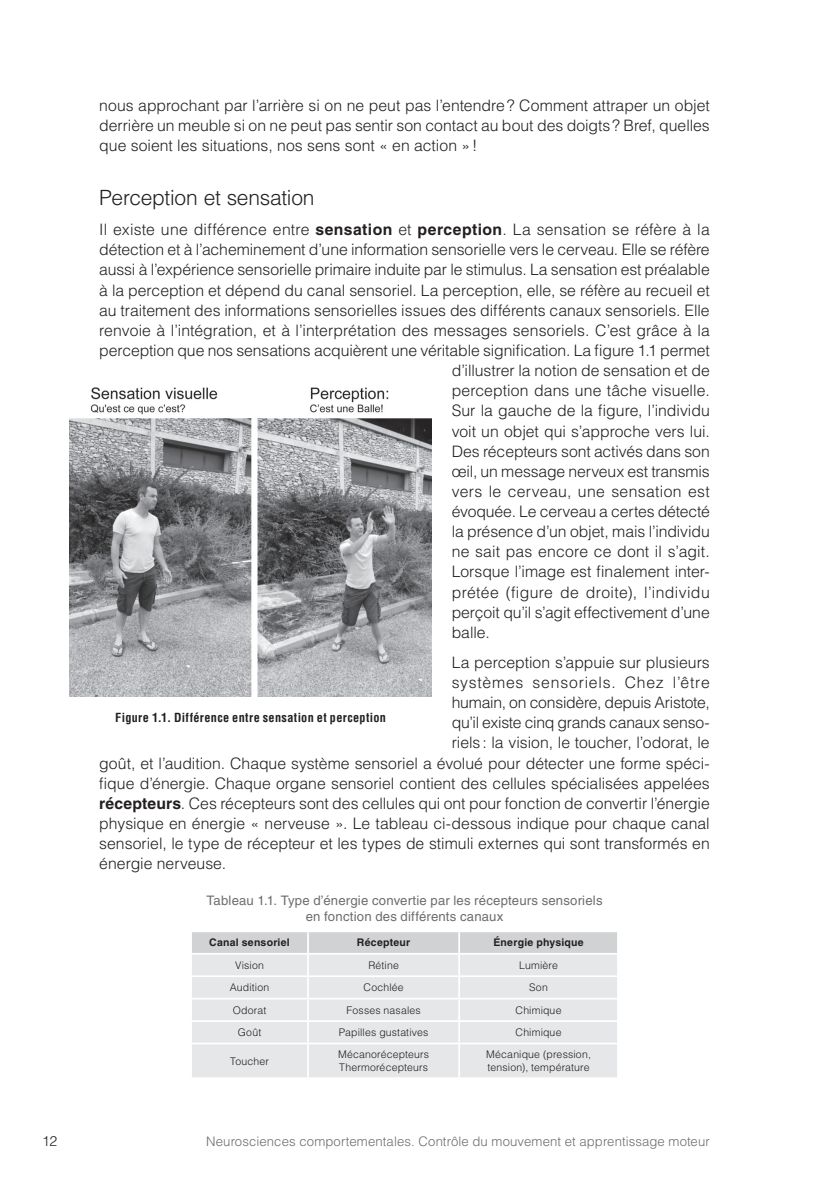
<style>
.page{position:relative;width:819px;height:1191px;background:#fff}
.page>*{position:absolute;margin:0;border:0;box-sizing:border-box;transform-origin:0 0}
.t1{font:300 21px "Helvetica LT Std";letter-spacing:-.01em;color:#231f20}
.t2{font:300 15.75px/20.1px "Helvetica LT Std";color:#231f20;text-align:justify}
.t3{font:300 15.75px "Helvetica LT Std";letter-spacing:.025em;color:#231f20}
.t4{font:300 15.75px "Helvetica LT Std";letter-spacing:.05em;color:#231f20}
.t5{font:300 14px "Helvetica LT Std";color:#231f20}
.t6{font:13.12px/15.8px "Helvetica LT Std";letter-spacing:.015em;color:#6c6d70;text-align:center}
.t7{font:300 13.12px "Helvetica LT Std";letter-spacing:.01em;color:#6c6d70}
.t8{font:700 condensed 12.25px "Helvetica LT Std";letter-spacing:.025em;color:#231f20}
.t9{font:300 10.5px/12.2px "Helvetica LT Std";letter-spacing:.015em;color:#231f20}
.t10{font:700 10.5px "Helvetica LT Std";letter-spacing:.025em;color:#231f20}
.s1{font-weight:700}
</style>
<div class="page">
<div style="left:192px;top:1044px;width:425px;height:33px;background:#e6e7e9"></div>
<hr style="left:307px;top:1044px;width:2px;height:33px;background:#fff">
<hr style="left:458px;top:1044px;width:2px;height:33px;background:#fff">
<svg style="left:192px;top:932px;width:426px;height:110px;background:#e3e4e6"></svg>
<hr style="left:190px;top:953px;width:118px;height:1px;background:#fff">
<hr style="left:308px;top:953px;width:151px;height:1px;background:#fff">
<hr style="left:459px;top:953px;width:159px;height:1px;background:#fff">
<img style="left:69px;top:387px;width:363px;height:310px">
<p class="t2" style="left:99px;top:95px;width:612px">nous approchant par l’arrière si on ne peut pas l’entendre? Comment attraper un objet derrière un meuble si on ne peut pas sentir son contact au bout des doigts? Bref, quelles que soient les situations, nos sens sont « en action »!</p>
<h1 class="t1" style="left:99px;top:184px;width:217px">Perception et sensation</h1>
<p class="t2" style="left:99px;top:219px;width:612px">Il existe une différence entre <span class="s1">sensation</span> et <span class="s1">perception</span>. La sensation se réfère à la</p>
<p class="t2" style="left:99px;top:239px;width:612px">détection et à l’acheminement d’une information sensorielle vers le cerveau. Elle se réfère</p>
<p class="t2" style="left:99px;top:260px;width:612px">aussi à l’expérience sensorielle primaire induite par le stimulus. La sensation est préalable</p>
<p class="t2" style="left:99px;top:280px;width:612px">à la perception et dépend du canal sensoriel. La perception, elle, se réfère au recueil et</p>
<p class="t2" style="left:99px;top:300px;width:612px">au traitement des informations sensorielles issues des différents canaux sensoriels. Elle</p>
<p class="t2" style="left:99px;top:320px;width:612px">renvoie à l’intégration, et à l’interprétation des messages sensoriels. C’est grâce à la</p>
<p class="t2" style="left:99px;top:340px;width:612px">perception que nos sensations acquièrent une véritable signification. La figure 1.1 permet</p>
<p class="t2" style="left:451px;top:360px;width:259px">d’illustrer la notion de sensation et de</p>
<p class="t2" style="left:451px;top:380px;width:259px">perception dans une tâche visuelle.</p>
<p class="t2" style="left:451px;top:400px;width:259px">Sur la gauche de la figure, l’individu</p>
<p class="t2" style="left:451px;top:421px;width:259px">voit un objet qui s’approche vers lui.</p>
<p class="t2" style="left:451px;top:441px;width:259px">Des récepteurs sont activés dans son</p>
<p class="t2" style="left:451px;top:461px;width:259px">œil, un message nerveux est transmis</p>
<p class="t3" style="left:451px;top:481px;width:259px">vers le cerveau, une sensation est</p>
<p class="t2" style="left:451px;top:501px;width:259px">évoquée. Le cerveau a certes détecté</p>
<p class="t2" style="left:451px;top:521px;width:259px">la présence d’un objet, mais l’individu</p>
<p class="t2" style="left:451px;top:541px;width:259px">ne sait pas encore ce dont il s’agit.</p>
<p class="t2" style="left:451px;top:561px;width:259px">Lorsque l’image est finalement inter-</p>
<p class="t3" style="left:451px;top:582px;width:259px">prétée (figure de droite), l’individu</p>
<p class="t2" style="left:451px;top:602px;width:259px">perçoit qu’il s’agit effectivement d’une</p>
<p class="t2" style="left:451px;top:622px;width:40px">balle.</p>
<p class="t2" style="left:451px;top:652px;width:259px">La perception s’appuie sur plusieurs</p>
<p class="t4" style="left:451px;top:672px;width:259px">systèmes sensoriels. Chez l’être</p>
<p class="t2" style="left:451px;top:692px;width:259px">humain, on considère, depuis Aristote,</p>
<p class="t2" style="left:451px;top:712px;width:259px">qu’il existe cinq grands canaux senso-</p>
<p class="t2" style="left:451px;top:732px;width:259px">riels : la vision, le toucher, l’odorat, le</p>
<p class="t2" style="left:99px;top:753px;width:612px">goût, et l’audition. Chaque système sensoriel a évolué pour détecter une forme spéci-</p>
<p class="t2" style="left:99px;top:773px;width:612px">fique d’énergie. Chaque organe sensoriel contient des cellules spécialisées appelées</p>
<p class="t2" style="left:99px;top:793px;width:612px"><span class="s1">récepteurs</span>. Ces récepteurs sont des cellules qui ont pour fonction de convertir l’énergie</p>
<p class="t2" style="left:99px;top:813px;width:612px">physique en énergie « nerveuse ». Le tableau ci-dessous indique pour chaque canal</p>
<p class="t2" style="left:99px;top:833px;width:612px">sensoriel, le type de récepteur et les types de stimuli externes qui sont transformés en</p>
<p class="t2" style="left:99px;top:853px;width:128px">énergie nerveuse.</p>
<p class="t6" style="left:206px;top:892px;width:397px">Tableau 1.1. Type d’énergie convertie par les récepteurs sensoriels en fonction des différents canaux</p>
<p class="t10" style="left:209px;top:936px;width:82px">Canal sensoriel</p>
<p class="t10" style="left:357px;top:936px;width:55px">Récepteur</p>
<p class="t10" style="left:493px;top:936px;width:92px">Énergie physique</p>
<p class="t9" style="left:235px;top:958px;width:30px">Vision</p>
<p class="t9" style="left:368px;top:958px;width:32px">Rétine</p>
<p class="t9" style="left:519px;top:958px;width:40px">Lumière</p>
<p class="t9" style="left:230px;top:981px;width:41px">Audition</p>
<p class="t9" style="left:363px;top:981px;width:42px">Cochlée</p>
<p class="t9" style="left:529px;top:981px;width:20px">Son</p>
<p class="t9" style="left:233px;top:1003px;width:35px">Odorat</p>
<p class="t9" style="left:346px;top:1003px;width:76px">Fosses nasales</p>
<p class="t9" style="left:515px;top:1003px;width:47px">Chimique</p>
<p class="t9" style="left:238px;top:1026px;width:25px">Goût</p>
<p class="t9" style="left:339px;top:1026px;width:91px">Papilles gustatives</p>
<p class="t9" style="left:515px;top:1026px;width:47px">Chimique</p>
<p class="t9" style="left:230px;top:1054px;width:40px">Toucher</p>
<p class="t9" style="left:338px;top:1048px;width:93px">Mécanorécepteurs<br>Thermorécepteurs</p>
<p class="t9" style="left:486px;top:1048px;width:106px">Mécanique (pression, tension), température</p>
<p class="t8" style="left:115px;top:709px;width:272px">Figure 1.1. Différence entre sensation et perception</p>
<p class="t5" style="left:42px;top:1132px;width:17px">12</p>
<p class="t7" style="left:206px;top:1133px;width:505px">Neurosciences comportementales. Contrôle du mouvement et apprentissage moteur</p>
</div>
